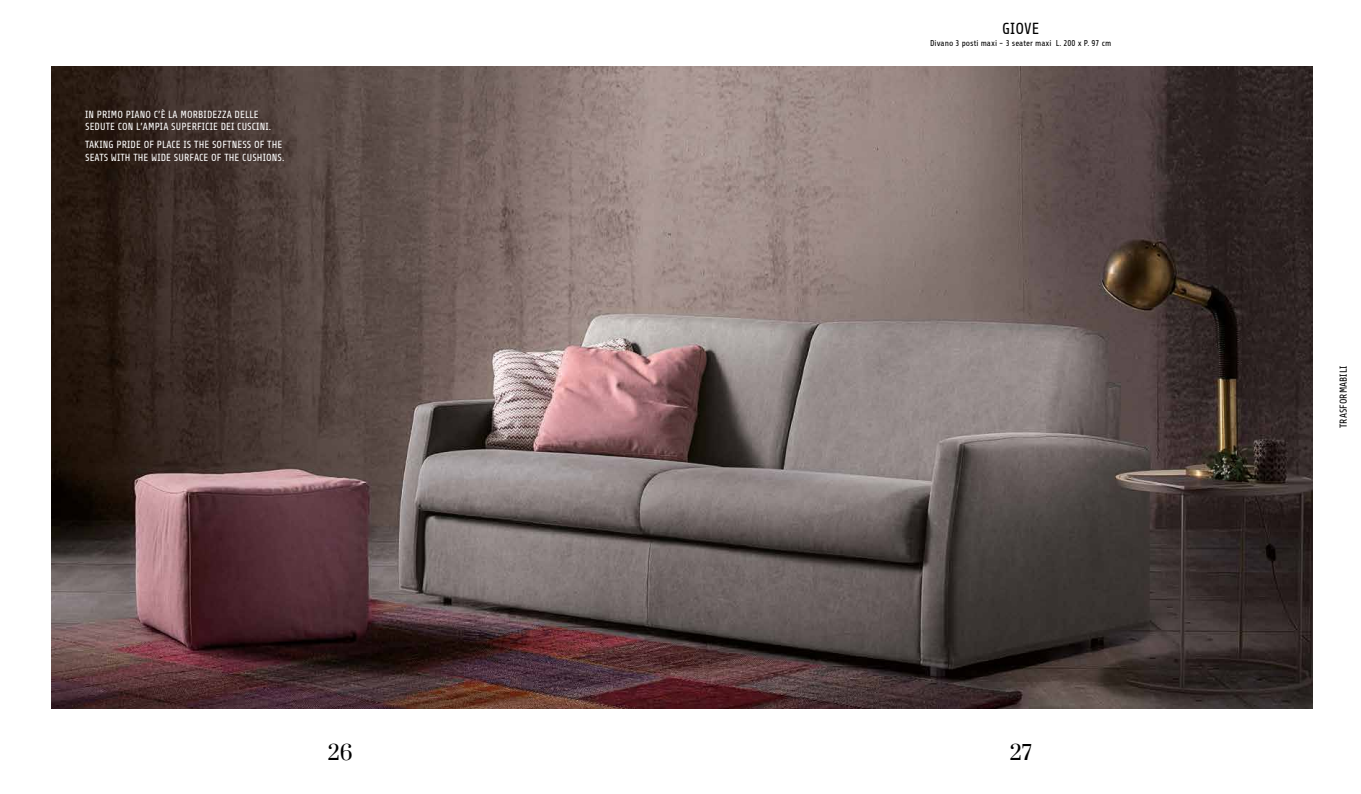
<style>
.page{position:relative;width:1361px;height:794px;background:#fff}
.page>*{position:absolute;margin:0;border:0;box-sizing:border-box;transform-origin:0 0}
.t1{font:20px "Prata";color:#000}
.t2{font:16px "Share";letter-spacing:.01em;color:#000}
.t3{font:10.3px/12.1px "Share";letter-spacing:.01em;color:#fff}
.t4{font:10px "Share";letter-spacing:.01em;color:#000}
.t5{font:8.5px "Share";color:#000}
</style>
<div class="page">
<img style="left:51px;top:66px;width:1261px;height:642px">
<p class="t3" style="left:85px;top:109px;width:187px">IN PRIMO PIANO C’È LA MORBIDEZZA DELLE<br>SEDUTE CON L’AMPIA SUPERFICIE DEI CUSCINI.</p>
<p class="t3" style="left:85px;top:139px;width:201px">TAKING PRIDE OF PLACE IS THE SOFTNESS OF THE<br>SEATS WITH THE WIDE SURFACE OF THE CUSHIONS.</p>
<h2 class="t2" style="left:1002px;top:20px;width:39px">GIOVE</h2>
<p class="t5" style="left:930px;top:39px;width:183px">Divano 3 posti maxi - 3 seater maxi L. 200 x P. 97 cm</p>
<h1 class="t1" style="left:328px;top:740px;width:27px">26</h1>
<h1 class="t1" style="left:1009px;top:740px;width:24px">27</h1>
<p class="t4" style="left:1338px;top:428px;width:64px;rotate:-90deg">TRASFORMABILI</p>
</div>
